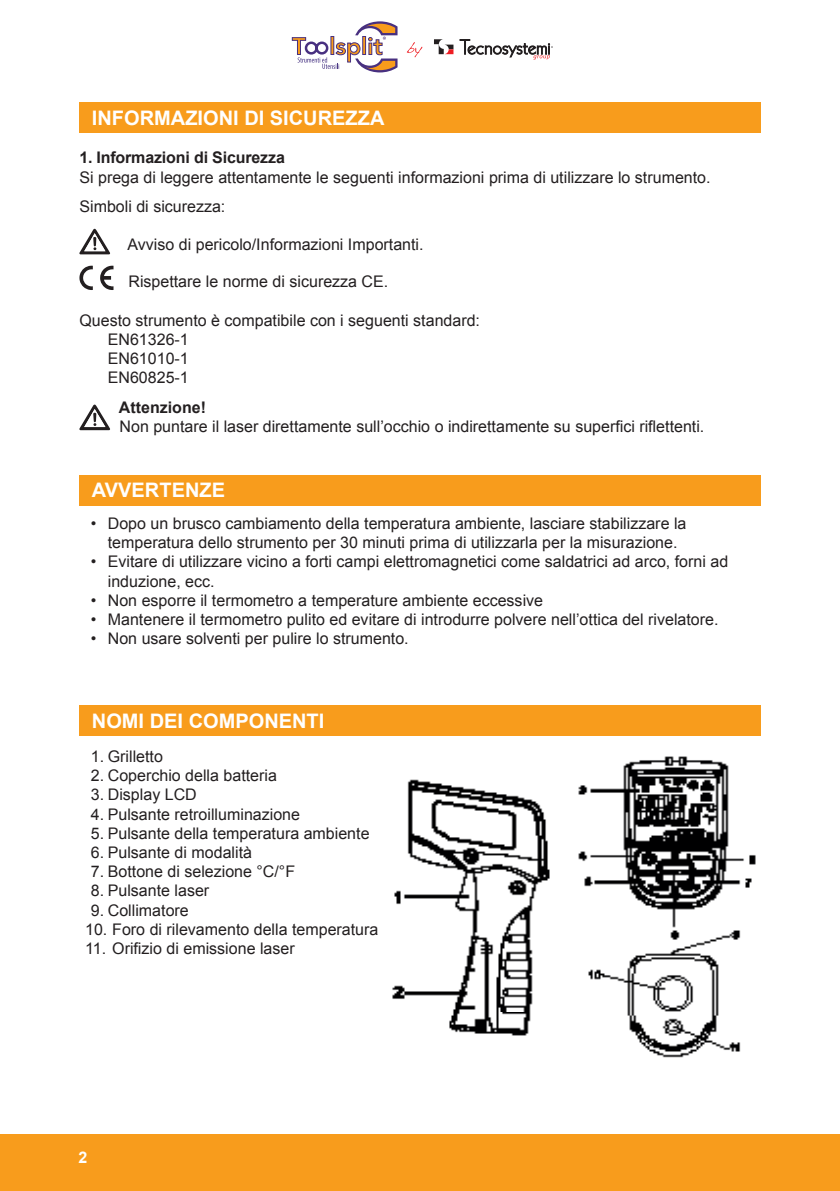
<style>
.page{position:relative;width:840px;height:1191px;background:#fff}
.page>*{position:absolute;margin:0;border:0;box-sizing:border-box;transform-origin:0 0}
.t1{font:700 20px "Arial";color:#fff}
.t2{font:16px/19.2px "Arial";color:#231f20}
.t3{font:700 16px "Arial";letter-spacing:-.01em;color:#231f20}
.t4{font:700 16px "Arial";color:#fff}
</style>
<div class="page">
<hr style="left:839px;top:1134px;width:1px;height:57px;background:#f89c1c">
<svg style="left:434px;top:39px;width:19px;height:15px"></svg>
<svg style="left:459px;top:39px;width:93px;height:21px"></svg>
<svg style="left:406px;top:42px;width:16px;height:15px"></svg>
<svg style="left:291px;top:21px;width:106px;height:51px"></svg>
<div style="left:0;top:1134px;width:839px;height:57px;background:#f89c1c"></div>
<div style="left:79px;top:102px;width:681px;height:31px;background:#f89c1c"></div>
<svg style="left:100px;top:266px;width:13px;height:24px"></svg>
<svg style="left:79px;top:266px;width:14px;height:24px"></svg>
<svg style="left:79px;top:229px;width:31px;height:25px"></svg>
<svg style="left:79px;top:405px;width:31px;height:25px"></svg>
<div style="left:79px;top:475px;width:681px;height:30px;background:#f89c1c"></div>
<img style="left:392px;top:756px;width:364px;height:302px">
<div style="left:79px;top:705px;width:681px;height:30px;background:#f89c1c"></div>
<p class="t1" style="left:92px;top:105px;width:294px">INFORMAZIONI DI SICUREZZA</p>
<p class="t3" style="left:79px;top:147px;width:207px">1. Informazioni di Sicurezza</p>
<p class="t2" style="left:79px;top:162px;width:632px;line-height:29.2px">Si prega di leggere attentamente le seguenti informazioni prima di utilizzare lo strumento.<br>Simboli di sicurezza:</p>
<p class="t2" style="left:127px;top:235px;width:297px">Avviso di pericolo/Informazioni Importanti.</p>
<p class="t2" style="left:128px;top:272px;width:261px">Rispettare le norme di sicurezza CE.</p>
<p class="t2" style="left:108px;top:311px;width:373px;text-indent:-28px">Questo strumento è compatibile con i seguenti standard:<br>EN61326-1<br>EN61010-1<br>EN60825-1</p>
<p class="t3" style="left:119px;top:396px;width:89px">Attenzione!</p>
<p class="t2" style="left:119px;top:417px;width:586px">Non puntare il laser direttamente sull’occhio o indirettamente su superfici riflettenti.</p>
<p class="t1" style="left:92px;top:477px;width:134px">AVVERTENZE</p>
<p class="t2" style="left:91px;top:514px;width:597px;text-align:center">• Dopo un brusco cambiamento della temperatura ambiente, lasciare stabilizzare la temperatura dello strumento per 30 minuti prima di utilizzarla per la misurazione.</p>
<p class="t2" style="left:108px;top:552px;width:621px;text-indent:-17px">• Evitare di utilizzare vicino a forti campi elettromagnetici come saldatrici ad arco, forni ad induzione, ecc.</p>
<p class="t2" style="left:91px;top:590px;width:453px">• Non esporre il termometro a temperature ambiente eccessive</p>
<p class="t2" style="left:91px;top:610px;width:629px">• Mantenere il termometro pulito ed evitare di introdurre polvere nell’ottica del rivelatore.</p>
<p class="t2" style="left:91px;top:629px;width:319px">• Non usare solventi per pulire lo strumento.</p>
<p class="t1" style="left:92px;top:707px;width:234px">NOMI DEI COMPONENTI</p>
<p class="t2" style="left:91px;top:747px;width:74px">1. Grilletto</p>
<p class="t2" style="left:91px;top:766px;width:187px">2. Coperchio della batteria</p>
<p class="t2" style="left:91px;top:785px;width:107px">3. Display LCD</p>
<p class="t2" style="left:91px;top:804px;width:211px">4. Pulsante retroilluminazione</p>
<p class="t2" style="left:91px;top:823px;width:280px">5. Pulsante della temperatura ambiente</p>
<p class="t2" style="left:91px;top:843px;width:163px">6. Pulsante di modalità</p>
<p class="t2" style="left:91px;top:862px;width:206px">7. Bottone di selezione °C/°F</p>
<p class="t2" style="left:91px;top:881px;width:120px">8. Pulsante laser</p>
<p class="t2" style="left:91px;top:900px;width:99px">9. Collimatore</p>
<p class="t2" style="left:85px;top:919px;width:294px">10. Foro di rilevamento della temperatura</p>
<p class="t2" style="left:85px;top:939px;width:211px">11. Orifizio di emissione laser</p>
<p class="t4" style="left:79px;top:1146px;width:10px">2</p>
</div>
